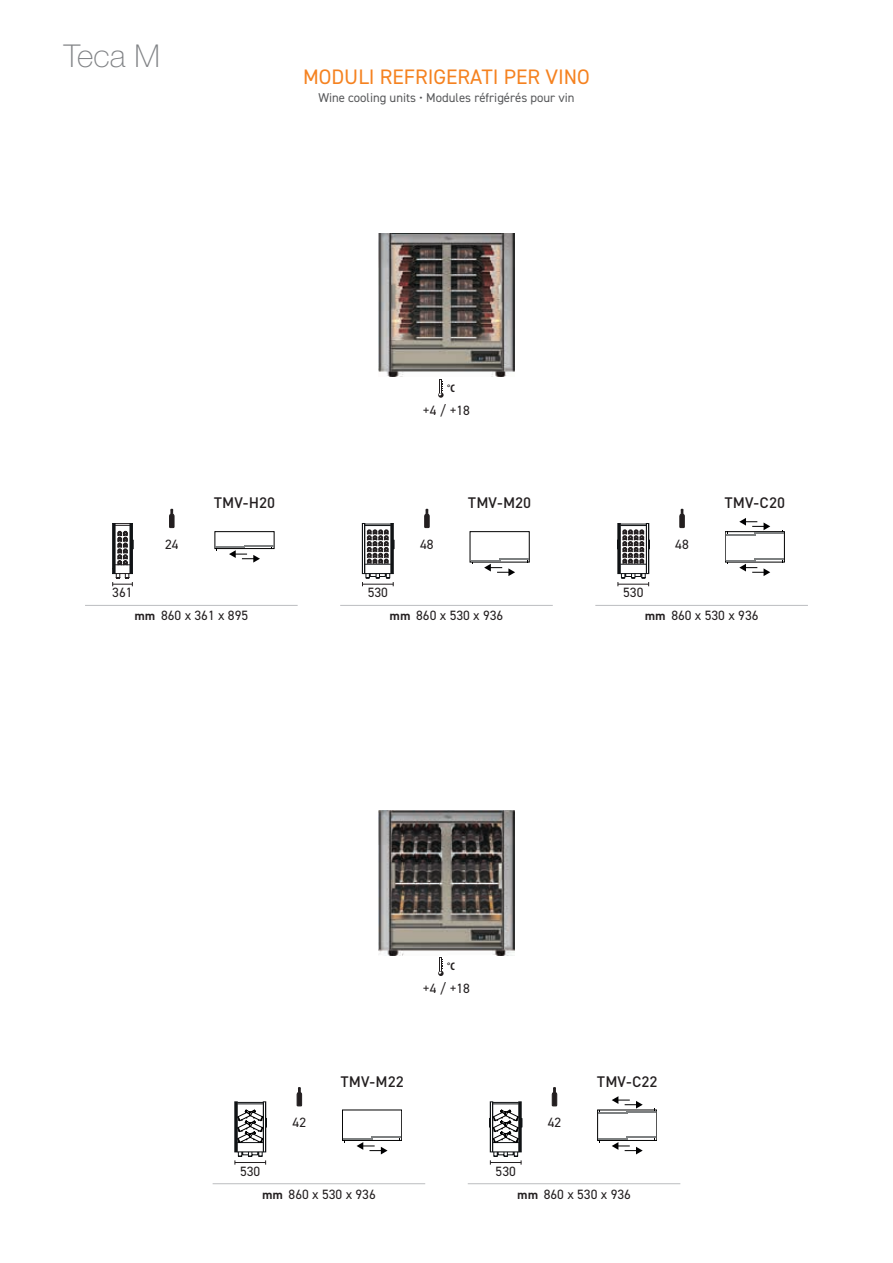
<style>
.page{position:relative;width:893px;height:1263px;background:#fff}
.page>*{position:absolute;margin:0;border:0;box-sizing:border-box;transform-origin:0 0}
.t1{font:100 31.5px "Helvetica Neue";color:#808285}
.t2{font:21px "DIN2014";color:#f58220}
.t3{font:500 15px "DIN Pro";color:#231f20}
.t4{font:13.5px "DIN2014";color:#231f20}
.t5{font:12.75px "DIN2014";color:#57585a}
.t6{font:700 condensed 10.95px "Myriad Pro";color:#231f20}
.s1{font-family:"DIN Pro";font-weight:700;font-size:12px}
</style>
<div class="page">
<svg style="left:438px;top:379px;width:6px;height:19px"></svg>
<svg style="left:438px;top:958px;width:6px;height:18px"></svg>
<img style="left:379px;top:234px;width:135px;height:143px">
<img style="left:379px;top:811px;width:135px;height:144px">
<svg style="left:425px;top:509px;width:4px;height:19px"></svg>
<svg style="left:297px;top:1087px;width:5px;height:19px"></svg>
<svg style="left:680px;top:509px;width:4px;height:19px"></svg>
<svg style="left:552px;top:1087px;width:5px;height:19px"></svg>
<svg style="left:169px;top:509px;width:5px;height:19px"></svg>
<hr style="left:340px;top:605px;width:213px;height:1px;background:#bcbdc0">
<hr style="left:213px;top:1183px;width:212px;height:1px;background:#bcbdc0">
<hr style="left:595px;top:605px;width:213px;height:1px;background:#bcbdc0">
<hr style="left:468px;top:1183px;width:212px;height:1px;background:#bcbdc0">
<hr style="left:85px;top:605px;width:213px;height:1px;background:#bcbdc0">
<svg style="left:215px;top:531px;width:59px;height:32px"></svg>
<svg style="left:470px;top:531px;width:59px;height:45px"></svg>
<hr style="left:499px;top:558px;width:29px;height:2px;background:#7d8081">
<svg style="left:342px;top:1110px;width:60px;height:44px"></svg>
<hr style="left:343px;top:1138px;width:30px;height:2px;background:#7d8081">
<hr style="left:371px;top:1137px;width:30px;height:1px;background:#7d8081">
<svg style="left:725px;top:518px;width:59px;height:58px"></svg>
<svg style="left:597px;top:1096px;width:60px;height:58px"></svg>
<hr style="left:626px;top:1111px;width:30px;height:1px;background:#7d8081">
<hr style="left:598px;top:1112px;width:30px;height:2px;background:#7d8081">
<svg style="left:112px;top:523px;width:21px;height:63px"></svg>
<svg style="left:362px;top:573px;width:32px;height:13px"></svg>
<div style="left:362px;top:523px;width:3px;height:51px;border:1px solid #101315"></div>
<div style="left:391px;top:523px;width:2px;height:51px;border:1px solid #101315"></div>
<svg style="left:365px;top:524px;width:29px;height:41px"></svg>
<svg style="left:235px;top:1152px;width:31px;height:12px"></svg>
<div style="left:235px;top:1102px;width:2px;height:50px;border:1px solid #101315"></div>
<div style="left:263px;top:1102px;width:3px;height:50px;border:1px solid #101315"></div>
<svg style="left:237px;top:1102px;width:30px;height:41px"></svg>
<svg style="left:618px;top:573px;width:31px;height:13px"></svg>
<div style="left:618px;top:523px;width:2px;height:51px;border:1px solid #101315"></div>
<div style="left:646px;top:523px;width:3px;height:51px;border:1px solid #101315"></div>
<svg style="left:617px;top:524px;width:33px;height:41px"></svg>
<svg style="left:490px;top:1152px;width:32px;height:12px"></svg>
<div style="left:490px;top:1102px;width:3px;height:50px;border:1px solid #101315"></div>
<div style="left:519px;top:1102px;width:2px;height:50px;border:1px solid #101315"></div>
<svg style="left:489px;top:1102px;width:33px;height:41px"></svg>
<h1 class="t1" style="left:64px;top:38px;width:98px">Teca M</h1>
<h2 class="t2" style="left:303px;top:64px;width:288px">MODULI REFRIGERATI PER VINO</h2>
<p class="t5" style="left:318px;top:90px;width:258px">Wine cooling units • Modules réfrigérés pour vin</p>
<p class="t6" style="left:447px;top:382px;width:9px">°C</p>
<p class="t4" style="left:423px;top:401px;width:49px">+4 / +18</p>
<p class="t3" style="left:214px;top:491px;width:63px">TMV-H20</p>
<p class="t3" style="left:468px;top:491px;width:65px">TMV-M20</p>
<p class="t3" style="left:724px;top:491px;width:62px">TMV-C20</p>
<p class="t4" style="left:165px;top:536px;width:15px">24</p>
<p class="t4" style="left:420px;top:536px;width:15px">48</p>
<p class="t4" style="left:675px;top:536px;width:15px">48</p>
<p class="t4" style="left:112px;top:584px;width:22px">361</p>
<p class="t4" style="left:368px;top:584px;width:22px">530</p>
<p class="t4" style="left:623px;top:584px;width:22px">530</p>
<p class="t4" style="left:134px;top:607px;width:115px"><span class="s1">mm</span> 860 x 361 x 895</p>
<p class="t4" style="left:390px;top:607px;width:115px"><span class="s1">mm</span> 860 x 530 x 936</p>
<p class="t4" style="left:645px;top:607px;width:115px"><span class="s1">mm</span> 860 x 530 x 936</p>
<p class="t4" style="left:240px;top:1162px;width:22px">530</p>
<p class="t4" style="left:293px;top:1114px;width:15px">42</p>
<p class="t6" style="left:447px;top:960px;width:9px">°C</p>
<p class="t4" style="left:423px;top:980px;width:49px">+4 / +18</p>
<p class="t3" style="left:340px;top:1069px;width:65px">TMV-M22</p>
<p class="t4" style="left:496px;top:1162px;width:22px">530</p>
<p class="t4" style="left:548px;top:1114px;width:15px">42</p>
<p class="t3" style="left:597px;top:1069px;width:62px">TMV-C22</p>
<p class="t4" style="left:262px;top:1186px;width:115px"><span class="s1">mm</span> 860 x 530 x 936</p>
<p class="t4" style="left:517px;top:1186px;width:115px"><span class="s1">mm</span> 860 x 530 x 936</p>
</div>
